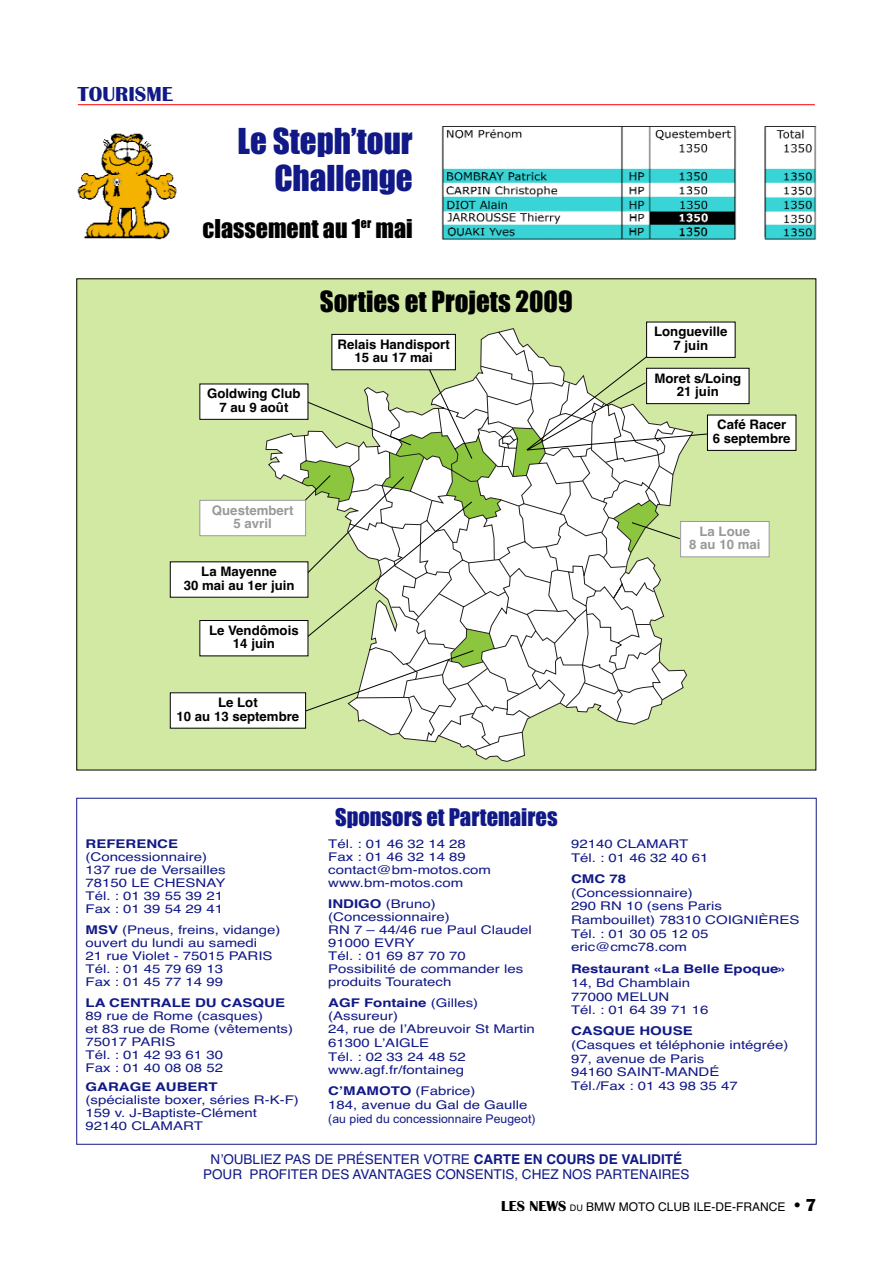
<style>
.page{position:relative;width:893px;height:1263px;background:#fff}
.page>*{position:absolute;margin:0;border:0;box-sizing:border-box;transform-origin:0 0}
.t1{font:33px/37.5px "Impact";color:#111987;text-align:right}
.t2{font:27px "Impact";color:#000}
.t3{font:24px "Impact";color:#000}
.t4{font:22.5px "Impact";color:#111987}
.t5{font:700 21px "Britannic";color:#111987}
.t6{font:13.5px/15.3px "Helvetica";color:#111987;text-align:center}
.t7{font:700 13.05px/13.5px "Helvetica";color:#000;text-align:center}
.t8{font:700 13.05px/13.5px "Helvetica";color:#999;text-align:center}
.t9{font:12px/12.9px "Helvetica";color:#111987;scale:1.25 1}
.t10{font:700 12px "Helvetica";color:#111987;scale:1.25 1}
.t11{font:12px "Helvetica";color:#000}
.t12{font:12px "Arial Narrow";color:#111987;scale:1.25 1}
.s1{font-weight:700}
.s2{font-family:"Britannic";font-weight:700;font-size:15px}
.s3{font-size:9px}
.s4{font-family:"Britannic";font-weight:700;font-size:18px}
</style>
<div class="page">
<hr style="left:78px;top:104px;width:737px;height:1px;background:#f00">
<div style="left:77px;top:279px;width:739px;height:491px;background:#d1e9a3"></div>
<div style="left:680px;top:521px;width:89px;height:36px;background:#fff"></div>
<div style="left:680px;top:521px;width:89px;height:36px;border:1px solid #999"></div>
<div style="left:707px;top:415px;width:89px;height:35px;background:#fff"></div>
<div style="left:707px;top:415px;width:89px;height:36px;border:1px solid #000"></div>
<div style="left:646px;top:368px;width:103px;height:36px;background:#fff"></div>
<div style="left:646px;top:368px;width:103px;height:36px;border:1px solid #000"></div>
<div style="left:646px;top:322px;width:89px;height:35px;background:#fff"></div>
<div style="left:170px;top:562px;width:138px;height:35px;background:#fff"></div>
<div style="left:200px;top:384px;width:108px;height:35px;background:#fff"></div>
<div style="left:199px;top:384px;width:109px;height:36px;border:1px solid #000"></div>
<div style="left:200px;top:621px;width:108px;height:35px;background:#fff"></div>
<div style="left:199px;top:620px;width:109px;height:36px;border:1px solid #000"></div>
<div style="left:170px;top:693px;width:136px;height:35px;background:#fff"></div>
<svg style="left:266px;top:328px;width:447px;height:434px"></svg>
<div style="left:200px;top:500px;width:106px;height:36px;background:#fff"></div>
<div style="left:199px;top:500px;width:107px;height:36px;border:1px solid #999"></div>
<img style="left:441px;top:126px;width:376px;height:114px">
<img style="left:77px;top:133px;width:100px;height:107px">
<h3 class="t5" style="left:78px;top:87px;width:97px">TOURISME</h3>
<h1 class="t1" style="left:238px;top:125px;width:177px">Le Steph’tour<br>Challenge</h1>
<h3 class="t3" style="left:203px;top:221px;width:212px">classement au 1<sup>er</sup> mai</h3>
<h2 class="t2" style="left:320px;top:293px;width:254px">Sorties et Projets 2009</h2>
<p class="t7" style="left:207px;top:388px;width:95px">Goldwing Club<br>7 au 9 août</p>
<p class="t7" style="left:337px;top:339px;width:114px">Relais Handisport<br>15 au 17 mai</p>
<p class="t8" style="left:212px;top:505px;width:83px">Questembert<br>5 avril</p>
<p class="t7" style="left:184px;top:566px;width:112px">La Mayenne<br>30 mai au 1er juin</p>
<p class="t7" style="left:209px;top:625px;width:91px">Le Vendômois<br>14 juin</p>
<p class="t7" style="left:177px;top:697px;width:124px">Le Lot<br>10 au 13 septembre</p>
<h3 class="t4" style="left:335px;top:810px;width:224px">Sponsors et Partenaires</h3>
<p class="t7" style="left:654px;top:326px;width:75px">Longueville<br>7 juin</p>
<p class="t7" style="left:654px;top:372px;width:88px">Moret s/Loing<br>21 juin</p>
<p class="t7" style="left:713px;top:419px;width:79px">Café Racer<br>6 septembre</p>
<p class="t8" style="left:689px;top:526px;width:73px">La Loue<br>8 au 10 mai</p>
<p class="t10" style="left:86px;top:840px;width:75px">REFERENCE</p>
<p class="t9" style="left:86px;top:852px;width:114px">(Concessionnaire)<br>137 rue de Versailles<br>78150 LE CHESNAY<br>Tél. : 01 39 55 39 21<br>Fax : 01 39 54 29 41</p>
<p class="t9" style="left:86px;top:925px;width:158px"><span class="s1">MSV</span> (Pneus, freins, vidange) ouvert du lundi au samedi<br>21 rue Violet - 75015 PARIS<br>Tél. : 01 45 79 69 13<br>Fax : 01 45 77 14 99</p>
<p class="t10" style="left:86px;top:999px;width:161px">LA CENTRALE DU CASQUE</p>
<p class="t9" style="left:86px;top:1011px;width:168px">89 rue de Rome (casques)<br>et 83 rue de Rome (vêtements)<br>75017 PARIS<br>Tél. : 01 42 93 61 30<br>Fax : 01 40 08 08 52</p>
<p class="t10" style="left:86px;top:1082px;width:107px">GARAGE AUBERT</p>
<p class="t9" style="left:86px;top:1094px;width:172px">(spécialiste boxer, séries R-K-F)<br>159 v. J-Baptiste-Clément<br>92140 CLAMART</p>
<p class="t9" style="left:328px;top:839px;width:132px">Tél. : 01 46 32 14 28<br>Fax : 01 46 32 14 89 contact@bm-motos.com www.bm-motos.com</p>
<p class="t9" style="left:328px;top:899px;width:164px"><span class="s1">INDIGO</span> (Bruno) (Concessionnaire)<br>RN 7 – 44/46 rue Paul Claudel<br>91000 EVRY<br>Tél. : 01 69 87 70 70<br>Possibilité de commander les produits Touratech</p>
<p class="t9" style="left:328px;top:997px;width:167px;line-height:13.5px"><span class="s1">AGF Fontaine</span> (Gilles) (Assureur)<br>24, rue de l’Abreuvoir St Martin<br>61300 L’AIGLE<br>Tél. : 02 33 24 48 52 www.agf.fr/fontaineg</p>
<p class="t9" style="left:328px;top:1086px;width:161px;line-height:13.6px"><span class="s1">C’MAMOTO</span> (Fabrice)<br>184, avenue du Gal de Gaulle</p>
<p class="t12" style="left:328px;top:1114px;width:167px">(au pied du concessionnaire Peugeot)</p>
<p class="t9" style="left:571px;top:838px;width:112px;line-height:13.6px">92140 CLAMART<br>Tél. : 01 46 32 40 61</p>
<p class="t10" style="left:571px;top:874px;width:45px">CMC 78</p>
<p class="t9" style="left:571px;top:887px;width:184px;line-height:13.6px">(Concessionnaire)<br>290 RN 10 (sens Paris<br>Rambouillet) 78310 COIGNIÈRES<br>Tél. : 01 30 05 12 05 eric@cmc78.com</p>
<p class="t10" style="left:571px;top:965px;width:174px">Restaurant «La Belle Epoque»</p>
<p class="t9" style="left:571px;top:977px;width:112px;line-height:13.6px">14, Bd Chamblain<br>77000 MELUN<br>Tél. : 01 64 39 71 16</p>
<p class="t10" style="left:571px;top:1027px;width:99px">CASQUE HOUSE</p>
<p class="t9" style="left:571px;top:1039px;width:176px;line-height:13.6px">(Casques et téléphonie intégrée)<br>97, avenue de Paris<br>94160 SAINT-MANDÉ<br>Tél./Fax : 01 43 98 35 47</p>
<p class="t6" style="left:203px;top:1153px;width:488px">N’OUBLIEZ PAS DE PRÉSENTER VOTRE <span class="s1">CARTE EN COURS DE VALIDITÉ<br></span>POUR PROFITER DES AVANTAGES CONSENTIS, CHEZ NOS PARTENAIRES</p>
<p class="t11" style="left:501px;top:1203px;width:317px"><span class="s2">LES NEWS</span> <span class="s3">DU</span> BMW MOTO CLUB ILE-DE-FRANCE <span class="s4">• 7</span></p>
</div>
